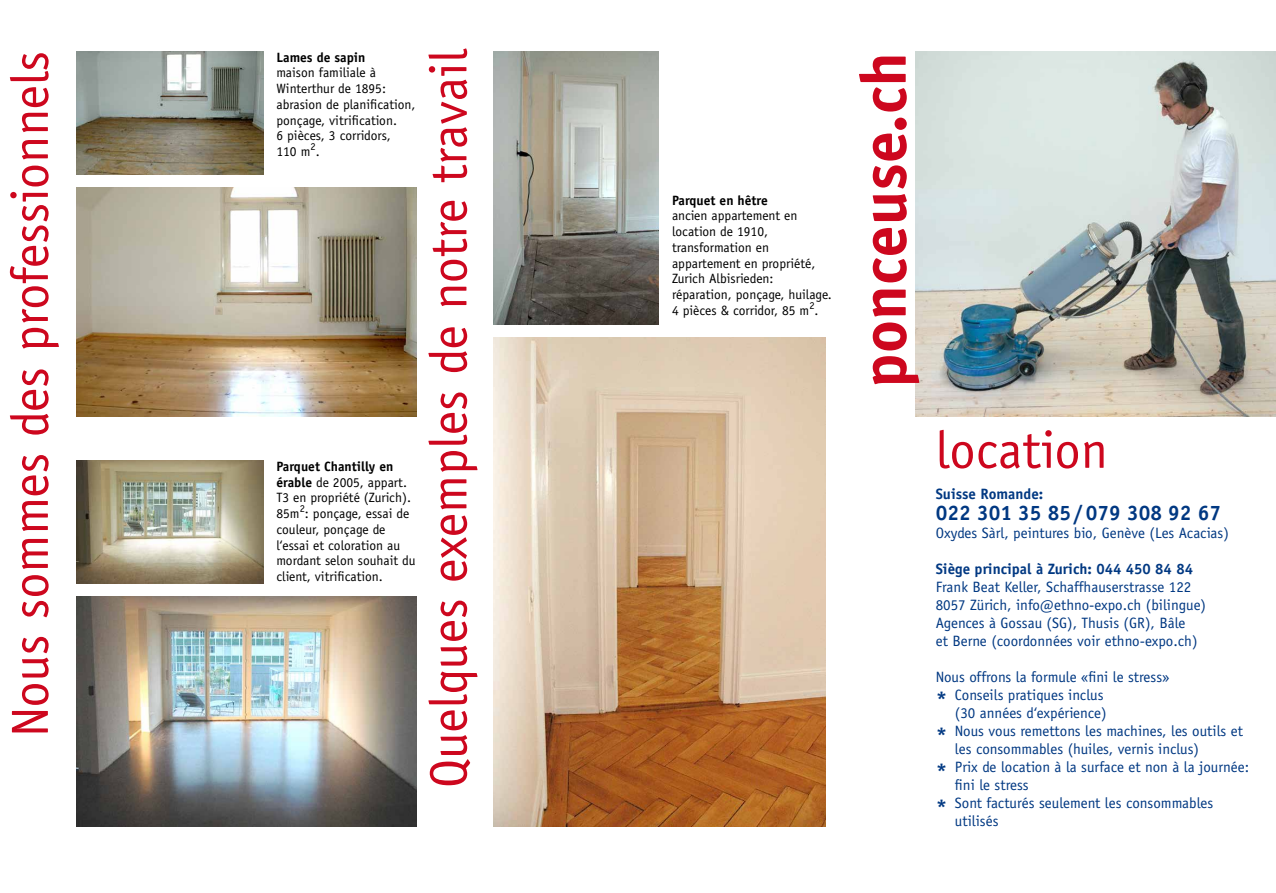
<style>
.page{position:relative;width:1276px;height:893px;background:#fff}
.page>*{position:absolute;margin:0;border:0;box-sizing:border-box;transform-origin:0 0}
.t1{font:700 64.5px "Officina Sans";color:#cd071e}
.t2{font:52.5px "Officina Sans";color:#cd071e}
.t3{font:700 21px "Officina Sans";color:#003882}
.t4{font:15px/18px "Officina Sans";color:#003882}
.t5{font:700 15px "Officina Sans";color:#003882}
.t6{font:13.5px/15.8px "Officina Sans";color:#000}
.t7{font:700 13.5px "Officina Sans";color:#000}
.s1{font-weight:700}
.s2{font-weight:700;font-size:21px}
</style>
<div class="page">
<img style="left:915px;top:51px;width:361px;height:366px">
<img style="left:77px;top:187px;width:340px;height:230px">
<img style="left:77px;top:51px;width:187px;height:123px">
<img style="left:77px;top:596px;width:340px;height:230px">
<img style="left:77px;top:460px;width:187px;height:124px">
<img style="left:493px;top:337px;width:332px;height:489px">
<img style="left:493px;top:51px;width:166px;height:273px">
<h2 class="t2" style="left:-1px;top:737px;width:687px;rotate:-90deg">Nous sommes des professionnels</h2>
<p class="t7" style="left:276px;top:49px;width:90px">Lames de sapin</p>
<p class="t6" style="left:276px;top:65px;width:141px">maison familiale à<br>Winterthur de 1895: abrasion de planification, ponçage, vitrification.<br>6 pièces, 3 corridors,<br>110 m<sup>2</sup>.</p>
<p class="t6" style="left:276px;top:458px;width:141px"><span class="s1">Parquet Chantilly en érable</span> de 2005, appart.<br>T3 en propriété (Zurich).<br>85m<sup>2</sup>: ponçage, essai de couleur, ponçage de l‘essai et coloration au mordant selon souhait du client, vitrification.</p>
<h2 class="t2" style="left:418px;top:788px;width:741px;rotate:-90deg">Quelques exemples de notre travail</h2>
<p class="t7" style="left:672px;top:192px;width:97px">Parquet en hêtre</p>
<p class="t6" style="left:672px;top:208px;width:161px">ancien appartement en location de 1910, transformation en appartement en propriété,<br>Zurich Albisrieden: réparation, ponçage, huilage.<br>4 pièces &amp; corridor, 85 m<sup>2</sup>.</p>
<h1 class="t1" style="left:843px;top:388px;width:337px;rotate:-90deg">ponceuse.ch</h1>
<h2 class="t2" style="left:935px;top:419px;width:174px">location</h2>
<p class="t5" style="left:935px;top:485px;width:109px">Suisse Romande:</p>
<h3 class="t3" style="left:935px;top:500px;width:287px">022 301 35 85/079 308 92 67</h3>
<p class="t4" style="left:935px;top:524px;width:295px">Oxydes Sàrl, peintures bio, Genève (Les Acacias)</p>
<p class="t5" style="left:935px;top:560px;width:259px">Siège principal à Zurich: 044 450 84 84</p>
<p class="t4" style="left:935px;top:578px;width:272px">Frank Beat Keller, Schaffhauserstrasse 122<br>8057 Zürich, info@ethno-expo.ch (bilingue)<br>Agences à Gossau (SG), Thusis (GR), Bâle<br>et Berne (coordonnées voir ethno-expo.ch)</p>
<p class="t4" style="left:935px;top:668px;width:235px">Nous offrons la formule «fini le stress»</p>
<p class="t4" style="left:935px;top:686px;width:169px"><span class="s2">*</span> Conseils pratiques inclus</p>
<p class="t4" style="left:955px;top:704px;width:153px">(30 années d‘expérience)</p>
<p class="t4" style="left:935px;top:722px;width:309px"><span class="s2">*</span> Nous vous remettons les machines, les outils et</p>
<p class="t4" style="left:955px;top:740px;width:246px">les consommables (huiles, vernis inclus)</p>
<p class="t4" style="left:935px;top:758px;width:315px"><span class="s2">*</span> Prix de location à la surface et non à la journée:</p>
<p class="t4" style="left:955px;top:776px;width:75px">fini le stress</p>
<p class="t4" style="left:935px;top:794px;width:279px"><span class="s2">*</span> Sont facturés seulement les consommables</p>
<p class="t4" style="left:955px;top:812px;width:45px">utilisés</p>
</div>
